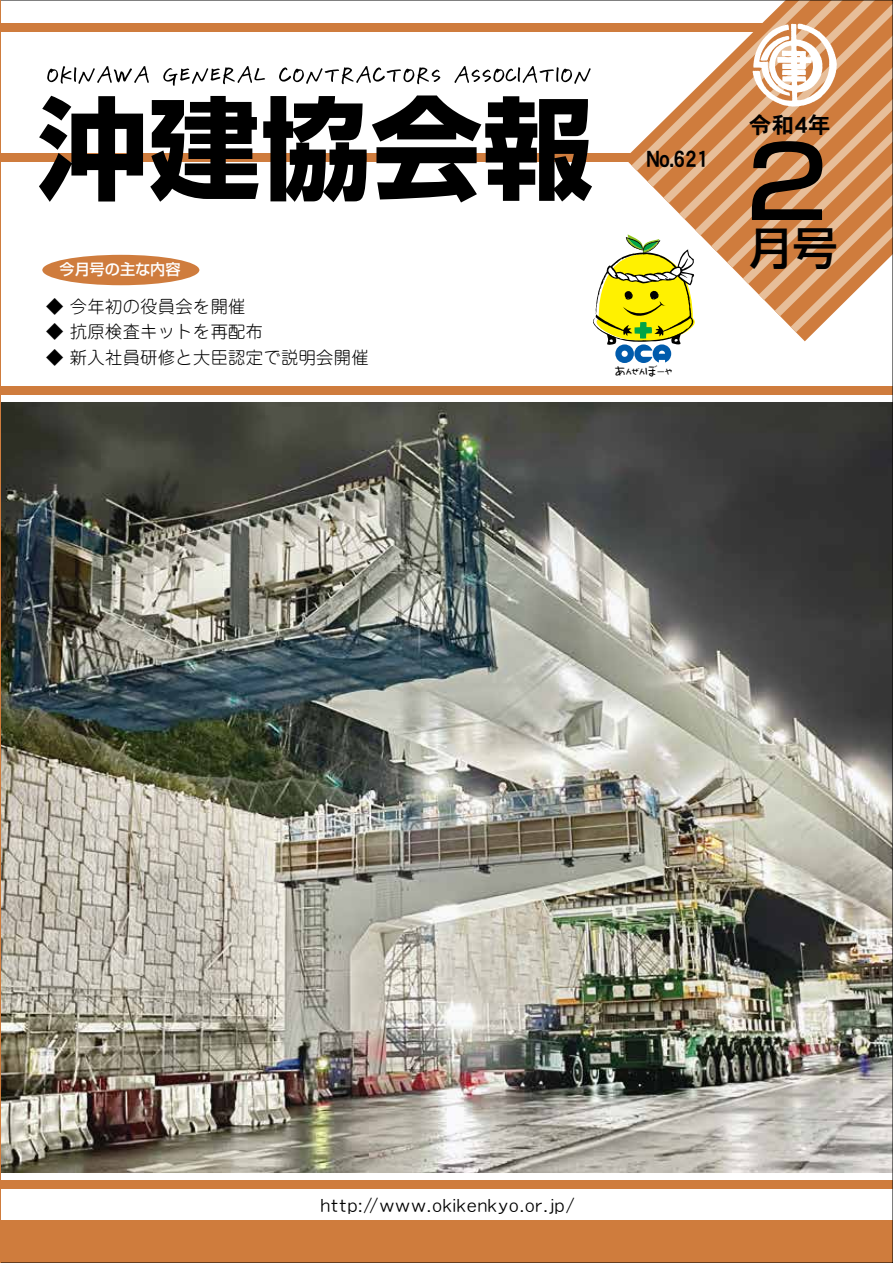
<style>
.page{position:relative;width:893px;height:1263px;background:#fff}
.page>*{position:absolute;margin:0;border:0;box-sizing:border-box;transform-origin:0 0}
.t1{font:700 111px "Shin Go Pro";color:#000}
.t2{font:500 99px "Shin Go Pro";color:#000;scale:1.1 1}
.t3{font:500 45px "Shin Go Pro";color:#000}
.t4{font:22.5px "DFHS Gothic W7 MP RKSJ H";letter-spacing:.02em;color:#000;scale:.86 1}
.t5{font:22.5px "DFHS Gothic W7 MP RKSJ H";letter-spacing:.02em;color:#000}
.t6{font:18px "DFHS Gothic W3 MP RKSJ H";letter-spacing:.08em;color:#000}
.t7{font:300 17.25px "Jun 101 Pro";letter-spacing:.02em;color:#000}
.t8{font:500 15.15px "Shin Go Pro";color:#fff}
.t9{font:8.85px "DF Craft Yu W7 MP RKSJ H";color:#000}
.s1{font-family:"DF Craft Yu W5 MP RKSJ H";font-size:13.8px}
.s2{font-family:"DF Craft Yu W5 MP RKSJ H";font-size:14.7px}
.s3{font-family:"DF Craft Yu W5 MP RKSJ H"}
</style>
<div class="page">
<img style="left:1px;top:0;width:892px;height:1263px">
<hr style="left:0;top:0;width:1px;height:1263px;background:#cf7c3d">
<svg style="left:592px;top:234px;width:106px;height:129px"></svg>
<h1 class="t1" style="left:38px;top:61px;width:556px">沖建協会報</h1>
<h3 class="t4" style="left:647px;top:147px;width:72px">No.621</h3>
<p class="t8" style="left:59px;top:257px;width:123px">今月号の主な内容</p>
<p class="t7" style="left:46px;top:293px;width:201px">◆ 今年初の役員会を開催</p>
<p class="t7" style="left:46px;top:318px;width:218px">◆ 抗原検査キットを再配布</p>
<p class="t7" style="left:46px;top:344px;width:324px">◆ 新入社員研修と大臣認定で説明会開催</p>
<p class="t9" style="left:613px;top:367px;width:61px"><span class="s1">あ</span>んぜん<span class="s2">ぼ</span><span class="s3">ー</span>や</p>
<h3 class="t5" style="left:749px;top:114px;width:83px">令和4年</h3>
<h2 class="t2" style="left:746px;top:101px;width:77px">2</h2>
<h3 class="t3" style="left:748px;top:211px;width:91px">月号</h3>
<p class="t6" style="left:321px;top:1196px;width:255px">http://www.okikenkyo.or.jp/</p>
</div>
